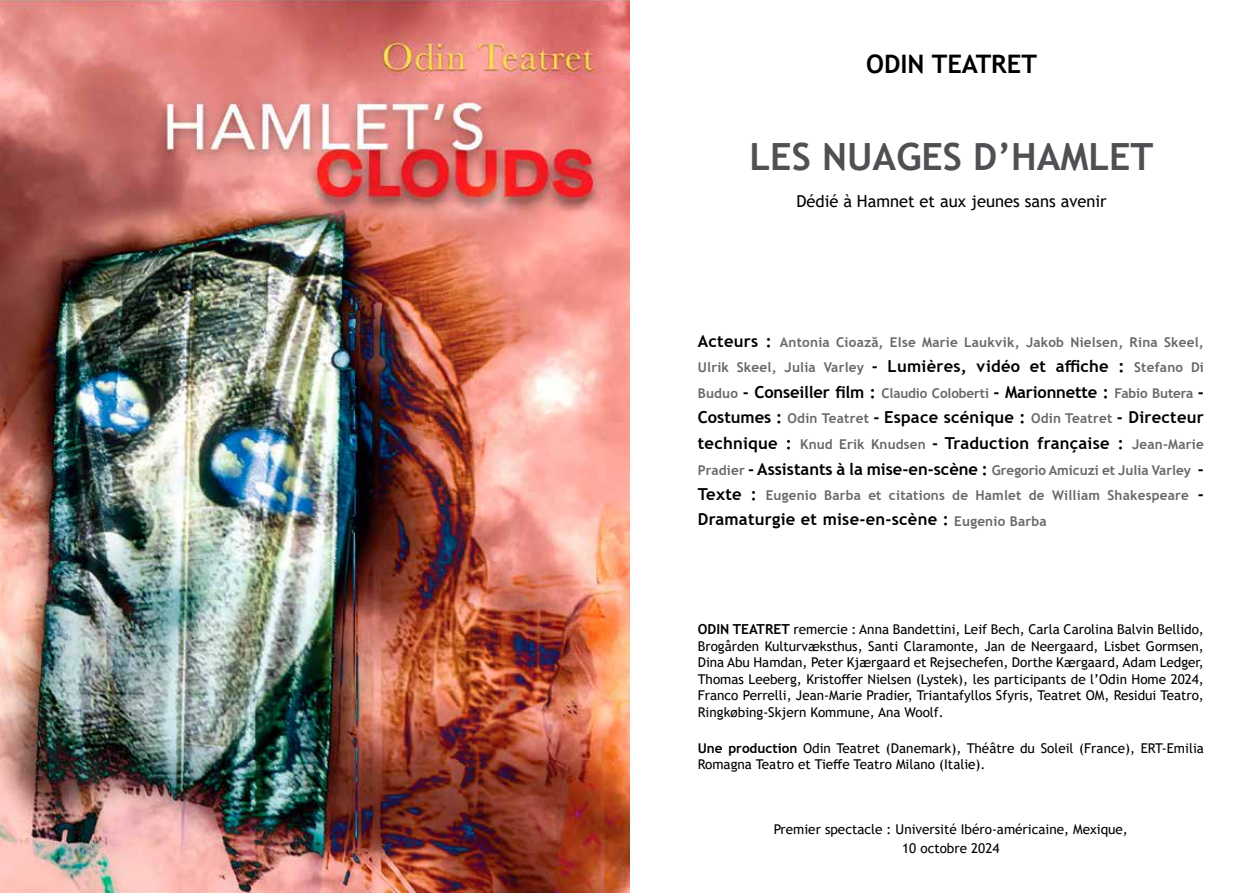
<style>
.page{position:relative;width:1259px;height:893px;background:#fff}
.page>*{position:absolute;margin:0;border:0;box-sizing:border-box;transform-origin:0 0}
.t1{font:700 37.5px "Trebuchet MS";color:#504f53}
.t2{font:700 25.5px "Trebuchet MS";color:#000}
.t3{font:700 16.5px/25.5px "Trebuchet MS";letter-spacing:.015em;color:#000}
.t4{font:16.5px "Trebuchet MS";color:#000}
.t5{font:13.5px/16.5px "Trebuchet MS";color:#000;text-align:justify}
.t6{font:700 13.5px/25.5px "Trebuchet MS";letter-spacing:.015em;color:#68676c;text-align:justify}
.s1{font-size:16.5px;color:#000}
.s2{font-size:13.5px;color:#68676c}
.s3{font-weight:700;font-size:13.8px}
.s4{font-weight:700}
</style>
<div class="page">
<img style="left:0;top:0;width:629px;height:893px">
<h2 class="t2" style="left:866px;top:48px;width:172px">ODIN TEATRET</h2>
<h1 class="t1" style="left:749px;top:133px;width:405px">LES NUAGES D’HAMLET</h1>
<p class="t4" style="left:796px;top:191px;width:312px">Dédié à Hamnet et aux jeunes sans avenir</p>
<p class="t6" style="left:698px;top:329px;width:507px"><span class="s1">Acteurs :</span> Antonia Cioază, Else Marie Laukvik, Jakob Nielsen, Rina Skeel, Ulrik Skeel, Julia Varley <span class="s1">- Lumières, vidéo et affiche :</span> Stefano Di Buduo <span class="s1">- Conseiller film :</span> Claudio Coloberti <span class="s1">- Marionnette :</span> Fabio Butera <span class="s1">-</span></p>
<p class="t3" style="left:698px;top:405px;width:507px">Costumes : <span class="s2">Odin Teatret</span> - Espace scénique : <span class="s2">Odin Teatret</span> - Directeur technique : <span class="s2">Knud Erik Knudsen</span> - Traduction française : <span class="s2">Jean-Marie</span></p>
<p class="t6" style="left:698px;top:457px;width:507px">Pradier <span class="s1">- Assistants à la mise-en-scène :</span> Gregorio Amicuzi et Julia Varley <span class="s1">-<br>Texte :</span> Eugenio Barba et citations de Hamlet de William Shakespeare <span class="s1">-</span></p>
<p class="t3" style="left:698px;top:507px;width:350px">Dramaturgie et mise-en-scène : <span class="s2">Eugenio Barba</span></p>
<p class="t5" style="left:698px;top:621px;width:507px"><span class="s3">ODIN TEATRET</span> remercie : Anna Bandettini, Leif Bech, Carla Carolina Balvin Bellido, Brogården Kulturvæksthus, Santi Claramonte, Jan de Neergaard, Lisbet Gormsen, Dina Abu Hamdan, Peter Kjærgaard et Rejsechefen, Dorthe Kærgaard, Adam Ledger, Thomas Leeberg, Kristoffer Nielsen (Lystek), les participants de l’Odin Home 2024, Franco Perrelli, Jean-Marie Pradier, Triantafyllos Sfyris, Teatret OM, Residui Teatro, Ringkøbing-Skjern Kommune, Ana Woolf.</p>
<p class="t5" style="left:698px;top:740px;width:507px"><span class="s4">Une production</span> Odin Teatret (Danemark), Théâtre du Soleil (France), ERT-Emilia<br>Romagna Teatro et Tieffe Teatro Milano (Italie).</p>
<p class="t5" style="left:773px;top:819px;width:356px;line-height:19.5px;text-align:center">Premier spectacle : Université Ibéro-américaine, Mexique,<br>10 octobre 2024</p>
</div>
